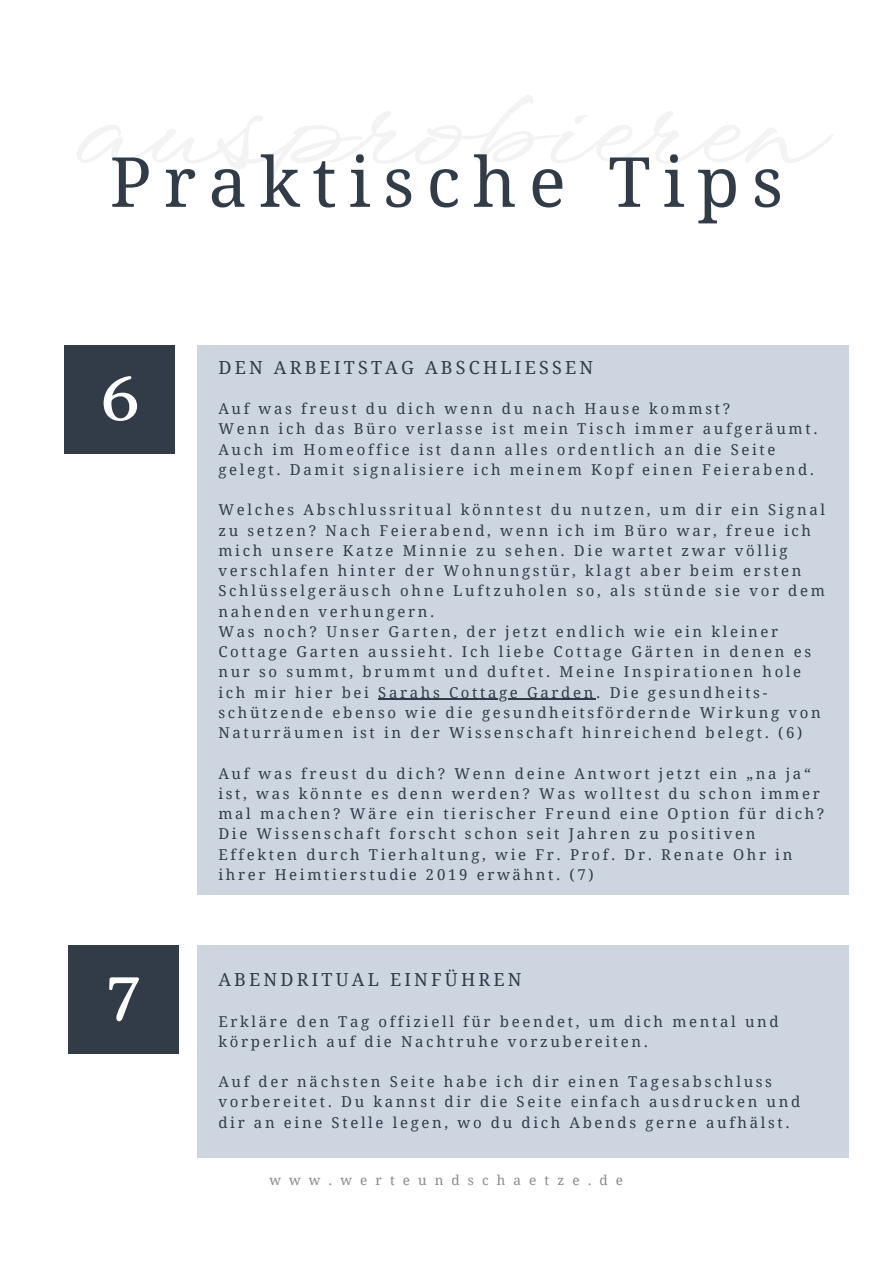
<style>
.page{position:relative;width:893px;height:1264px;background:#fff}
.page>*{position:absolute;margin:0;border:0;box-sizing:border-box;transform-origin:0 0}
.t1{font:81px "Alice";color:#fff}
.t2{font:69px "Droid Serif";letter-spacing:.18em;color:#313c48}
.t3{font:18px "Droid Serif";letter-spacing:.175em;color:#313c48}
.t4{font:15px/20.2px "Droid Serif";letter-spacing:.175em;color:#313c48}
.t5{font:13.5px "Droid Serif";letter-spacing:.6em;color:#8b8986}
</style>
<div class="page">
<div style="left:65px;top:345px;width:110px;height:108px;background:#313c48"></div>
<div style="left:197px;top:345px;width:651px;height:549px;background:#cdd5e0"></div>
<div style="left:68px;top:945px;width:110px;height:108px;background:#313c48"></div>
<hr style="left:378px;top:698px;width:218px;height:2px;background:#313c48">
<div style="left:197px;top:945px;width:651px;height:212px;background:#cdd5e0"></div>
<p class="t2" style="left:110px;top:143px;width:674px">Praktische Tips</p>
<p class="t1" style="left:99px;top:346px;width:43px">6</p>
<p class="t1" style="left:106px;top:946px;width:36px">7</p>
<p class="t3" style="left:218px;top:357px;width:376px">DEN ARBEITSTAG ABSCHLIESSEN</p>
<p class="t4" style="left:218px;top:399px;width:513px">Auf was freust du dich wenn du nach Hause kommst?</p>
<p class="t4" style="left:218px;top:419px;width:600px">Wenn ich das Büro verlasse ist mein Tisch immer aufgeräumt.<br>Auch im Homeoffice ist dann alles ordentlich an die Seite gelegt. Damit signalisiere ich meinem Kopf einen Feierabend.</p>
<p class="t4" style="left:218px;top:500px;width:608px">Welches Abschlussritual könntest du nutzen, um dir ein Signal zu setzen? Nach Feierabend, wenn ich im Büro war, freue ich mich unsere Katze Minnie zu sehen. Die wartet zwar völlig verschlafen hinter der Wohnungstür, klagt aber beim ersten Schlüsselgeräusch ohne Luftzuholen so, als stünde sie vor dem nahenden verhungern.</p>
<p class="t4" style="left:218px;top:621px;width:604px">Was noch? Unser Garten, der jetzt endlich wie ein kleiner Cottage Garten aussieht. Ich liebe Cottage Gärten in denen es nur so summt, brummt und duftet. Meine Inspirationen hole ich mir hier bei Sarahs Cottage Garden. Die gesundheits&shy;schützende ebenso wie die gesundheitsfördernde Wirkung von Naturräumen ist in der Wissenschaft hinreichend belegt. (6)</p>
<p class="t4" style="left:218px;top:763px;width:607px">Auf was freust du dich? Wenn deine Antwort jetzt ein „na ja“ ist, was könnte es denn werden? Was wolltest du schon immer mal machen? Wäre ein tierischer Freund eine Option für dich?<br>Die Wissenschaft forscht schon seit Jahren zu positiven Effekten durch Tierhaltung, wie Fr. Prof. Dr. Renate Ohr in ihrer Heimtierstudie 2019 erwähnt. (7)</p>
<p class="t3" style="left:218px;top:969px;width:304px">ABENDRITUAL EINFÜHREN</p>
<p class="t4" style="left:218px;top:1011px;width:561px">Erkläre den Tag offiziell für beendet, um dich mental und körperlich auf die Nachtruhe vorzubereiten.</p>
<p class="t4" style="left:218px;top:1071px;width:583px">Auf der nächsten Seite habe ich dir einen Tagesabschluss vorbereitet. Du kannst dir die Seite einfach ausdrucken und</p>
<p class="t4" style="left:218px;top:1112px;width:573px">dir an eine Stelle legen, wo du dich Abends gerne aufhälst.</p>
<p class="t5" style="left:269px;top:1172px;width:355px">www.werteundschaetze.de</p>
</div>
